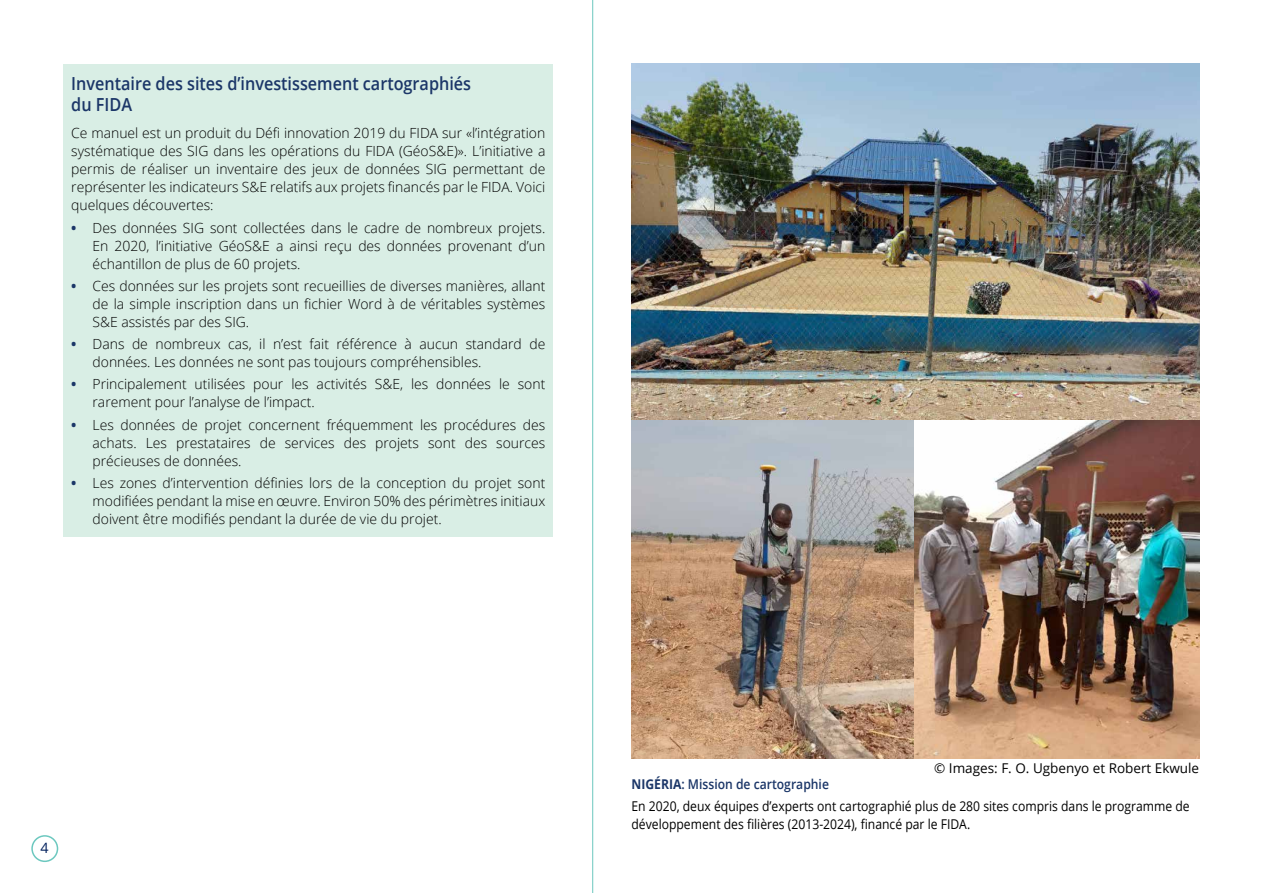
<style>
.page{position:relative;width:1263px;height:893px;background:#fff}
.page>*{position:absolute;margin:0;border:0;box-sizing:border-box;transform-origin:0 0}
.t1{font:600 18px/21px "Open Sans";color:#1b3668;scale:.9 1}
.t2{font:300 13.95px/18px "Open Sans";color:#000;text-align:justify}
.t3{font:13.5px/22.2px "Open Sans";color:#000;scale:.9 1}
.t4{font:13.5px "Open Sans";color:#000}
.t5{font:13.5px "Open Sans";color:#00205c}
.s1{font-weight:700;color:#1b3668}
.s2{font-weight:600;color:#1b3668}
</style>
<div class="page">
<hr style="left:592px;top:0;width:1px;height:893px;background:#6cc8bf">
<div style="left:31px;top:835px;width:27px;height:27px;border:2px solid #6cc8bf;border-radius:50%"></div>
<div style="left:64px;top:64px;width:489px;height:473px;background:#d9eee5"></div>
<img style="left:631px;top:64px;width:568px;height:694px">
<p class="t1" style="left:71px;top:73px;width:446px">Inventaire des sites d’investissement cartographiés du FIDA</p>
<p class="t2" style="left:71px;top:124px;width:476px">Ce manuel est un produit du Défi innovation 2019 du FIDA sur «l’intégration systématique des SIG dans les opérations du FIDA (GéoS&amp;E)». L’initiative a permis de réaliser un inventaire des jeux de données SIG permettant de représenter les indicateurs S&amp;E relatifs aux projets financés par le FIDA. Voici quelques découvertes:</p>
<p class="t2" style="left:93px;top:218px;width:454px;text-indent:-21px"><span class="s1">•</span> Des données SIG sont collectées dans le cadre de nombreux projets.<br>En 2020, l’initiative GéoS&amp;E a ainsi reçu des données provenant d’un échantillon de plus de 60 projets.</p>
<p class="t2" style="left:93px;top:276px;width:454px;text-indent:-21px"><span class="s1">•</span> Ces données sur les projets sont recueillies de diverses manières, allant de la simple inscription dans un fichier Word à de véritables systèmes S&amp;E assistés par des SIG.</p>
<p class="t2" style="left:93px;top:335px;width:454px;text-indent:-21px"><span class="s1">•</span> Dans de nombreux cas, il n’est fait référence à aucun standard de données. Les données ne sont pas toujours compréhensibles.</p>
<p class="t2" style="left:93px;top:375px;width:454px;text-indent:-21px"><span class="s1">•</span> Principalement utilisées pour les activités S&amp;E, les données le sont rarement pour l’analyse de l’impact.</p>
<p class="t2" style="left:93px;top:415px;width:454px;text-indent:-21px"><span class="s1">•</span> Les données de projet concernent fréquemment les procédures des achats. Les prestataires de services des projets sont des sources précieuses de données.</p>
<p class="t2" style="left:93px;top:473px;width:454px;text-indent:-21px"><span class="s1">•</span> Les zones d’intervention définies lors de la conception du projet sont modifiées pendant la mise en œuvre. Environ 50% des périmètres initiaux doivent être modifiés pendant la durée de vie du projet.</p>
<p class="t5" style="left:40px;top:838px;width:9px">4</p>
<p class="t4" style="left:934px;top:759px;width:266px">© Images: F. O. Ugbenyo et Robert Ekwule</p>
<p class="t3" style="left:631px;top:772px;width:622px"><span class="s1">NIGÉRIA</span><span class="s2">: Mission de cartographie<br></span>En 2020, deux équipes d’experts ont cartographié plus de 280 sites compris dans le programme de</p>
<p class="t3" style="left:631px;top:813px;width:378px">développement des filières (2013-2024), financé par le FIDA.</p>
</div>
